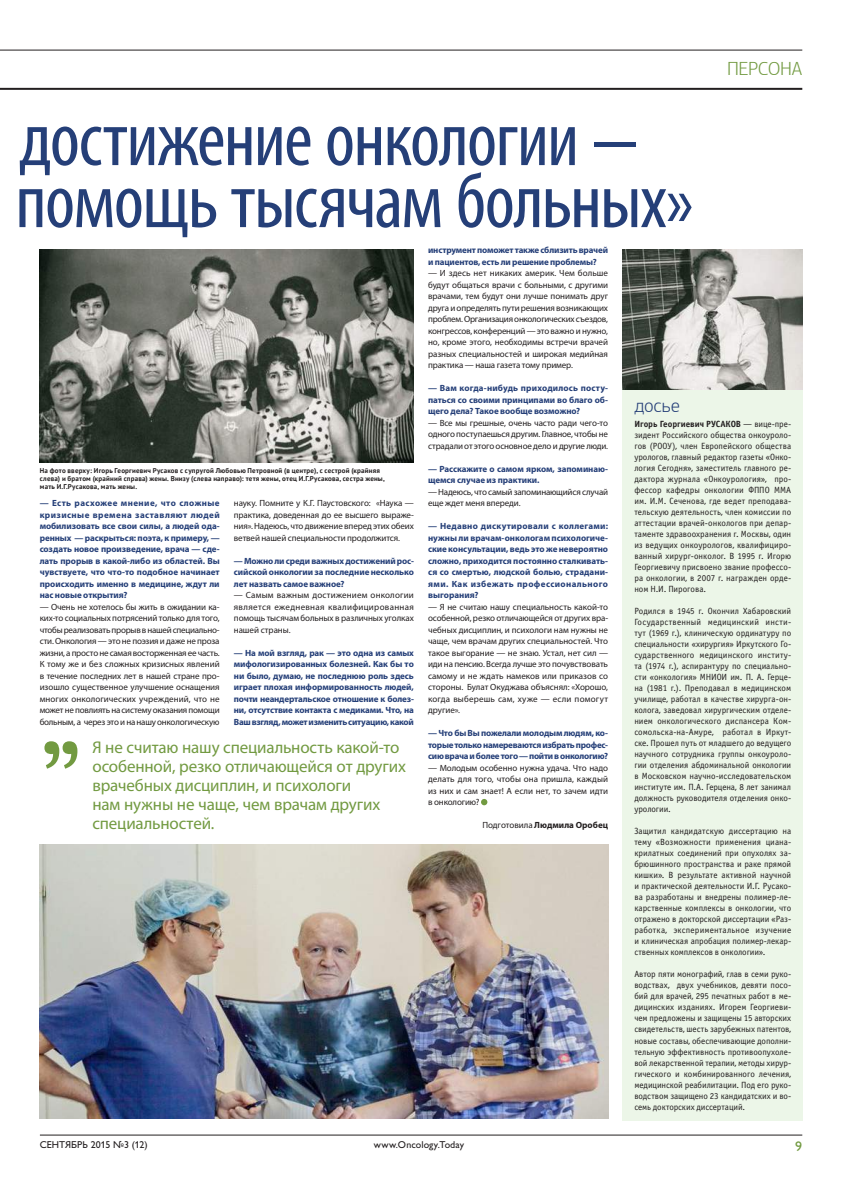
<style>
.page{position:relative;width:842px;height:1191px;background:#fff}
.page>*{position:absolute;margin:0;border:0;box-sizing:border-box;transform-origin:0 0}
.t1{font:120.6px "Swift Light C";color:#729a41;scale:.9 1}
.t2{font:condensed 78.4px/62px "Myriad Pro";letter-spacing:-.02em;color:#253f78}
.t3{font:300 19px "PF Agora Sans Pro";letter-spacing:-.025em;color:#729a41}
.t4{font:300 19px "PF Agora Sans Pro";letter-spacing:-.01em;color:#253f78}
.t5{font:17px/19px "Myriad Pro";letter-spacing:-.01em;color:#729a41}
.t6{font:14px "Gill Sans C";color:#729a41}
.t7{font:10px "Gill Sans C";letter-spacing:.005em;color:#231f20}
.t8{font:9px/11px "Officina Sans C";letter-spacing:-.005em;color:#231f20;text-align:justify}
.t9{font:9px/11.5px "Myriad Pro";letter-spacing:-.015em;color:#231f20;text-align:justify}
.t10{font:700 9px/11.5px "Myriad Pro";letter-spacing:-.01em;color:#253f78;text-align:justify}
.t11{font:700 9px "Myriad Pro";letter-spacing:.005em;color:#231f20}
.t12{font:700 7px/8px "PT Sans";letter-spacing:.025em;color:#231f20}
.s1{font-weight:400}
.s2{font-weight:700}
</style>
<div class="page">
<hr style="left:0;top:50px;width:802px;height:1px;background:#231f20">
<hr style="left:0;top:88px;width:802px;height:2px;background:#231f20">
<hr style="left:40px;top:1134px;width:762px;height:1px;background:#231f20">
<img style="left:40px;top:845px;width:568px;height:274px">
<div style="left:622px;top:249px;width:180px;height:871px;background:#ecf6e8"></div>
<img style="left:622px;top:249px;width:180px;height:140px">
<svg style="left:481px;top:799px;width:6px;height:6px"></svg>
<img style="left:40px;top:249px;width:374px;height:213px">
<h2 class="t2" style="left:15px;top:107px;width:680px">достижение онкологии – помощь тысячам больных»</h2>
<h3 class="t3" style="left:727px;top:58px;width:77px">ПЕРСОНА</h3>
<p class="t12" style="left:40px;top:466px;width:346px">На фото вверху: Игорь Георгиевич Русаков с супругой Любовью Петровной (в центре), с сестрой (крайняя слева) и братом (крайний справа) жены. Внизу (слева направо): тетя жены, отец И.Г.Русакова, сестра жены, мать И.Г.Русакова, мать жены.</p>
<p class="t10" style="left:40px;top:497px;width:182px">— Есть расхожее мнение, что сложные кризисные времена заставляют людей мобилизовать все свои силы, а людей ода&shy;ренных — раскрыться: поэта, к примеру, — создать новое произведение, врача — сде&shy;лать прорыв в какой-либо из областей. Вы чувствуете, что что-то подобное начинает происходить именно в медицине, ждут ли нас новые открытия?</p>
<p class="t9" style="left:40px;top:601px;width:182px">— Очень не хотелось бы жить в ожидании ка&shy;ких-то социальных потрясений только для того, чтобы реализовать прорыв в нашей специально&shy;сти. Онкология — это не поэзия и даже не проза жизни, а просто не самая восторженная ее часть.<br>К тому же и без сложных кризисных явлений в течение последних лет в нашей стране про&shy;изошло существенное улучшение оснащения многих онкологических учреждений, что не может не повлиять на систему оказания помощи больным, а через это и на нашу онкологическую</p>
<p class="t9" style="left:234px;top:497px;width:182px">науку. Помните у К.Г. Паустовского: «Наука — практика, доведенная до ее высшего выраже&shy;ния». Надеюсь, что движение вперед этих обеих ветвей нашей специальности продолжится.</p>
<p class="t10" style="left:234px;top:554px;width:182px">— Можно ли среди важных достижений рос&shy;сийской онкологии за последние несколько лет назвать самое важное?</p>
<p class="t9" style="left:234px;top:589px;width:181px">— Самым важным достижением онкологии является ежедневная квалифицированная помощь тысячам больных в различных уголках нашей страны.</p>
<p class="t10" style="left:234px;top:646px;width:182px">— На мой взгляд, рак — это одна из самых мифологизированных болезней. Как бы то ни было, думаю, не последнюю роль здесь играет плохая информированность людей, почти неандертальское отношение к болез&shy;ни, отсутствие контакта с медиками. Что, на Ваш взгляд, может изменить ситуацию, какой</p>
<h1 class="t1" style="left:37px;top:715px;width:55px">’’</h1>
<h3 class="t5" style="left:92px;top:737px;width:315px">Я не считаю нашу специальность какой-то особенной, резко отличающейся от других врачебных дисциплин, и психологи<br>нам нужны не чаще, чем врачам других специальностей.</h3>
<p class="t10" style="left:428px;top:244px;width:181px">инструмент поможет также сблизить врачей и пациентов, есть ли решение проблемы?</p>
<p class="t9" style="left:428px;top:267px;width:182px">— И здесь нет никаких америк. Чем больше будут общаться врачи с больными, с другими врачами, тем будут они лучше понимать друг друга и определять пути решения возникающих проблем. Организация онкологических съездов, конгрессов, конференций — это важно и нужно, но, кроме этого, необходимы встречи врачей разных специальностей и широкая медийная практика — наша газета тому пример.</p>
<p class="t10" style="left:428px;top:382px;width:182px">— Вам когда-нибудь приходилось посту&shy;паться со своими принципами во благо об&shy;щего дела? Такое вообще возможно?</p>
<p class="t9" style="left:428px;top:417px;width:181px">— Все мы грешные, очень часто ради чего-то одного поступаешься другим. Главное, чтобы не страдали от этого основное дело и другие люди.</p>
<p class="t10" style="left:428px;top:462px;width:181px">— Расскажите о самом ярком, запоминаю&shy;щемся случае из практики.</p>
<p class="t9" style="left:428px;top:486px;width:181px">— Надеюсь, что самый запоминающийся случай еще ждет меня впереди.</p>
<p class="t10" style="left:428px;top:520px;width:182px">— Недавно дискутировали с коллегами: нужны ли врачам-онкологам психологиче&shy;ские консультации, ведь это же невероятно сложно, приходится постоянно сталкивать&shy;ся со смертью, людской болью, страдани&shy;ями. Как избежать профессионального выгорания?</p>
<p class="t9" style="left:428px;top:601px;width:182px">— Я не считаю нашу специальность какой-то особенной, резко отличающейся от других вра&shy;чебных дисциплин, и психологи нам нужны не чаще, чем врачам других специальностей. Что такое выгорание — не знаю. Устал, нет сил — иди на пенсию. Всегда лучше это почувствовать самому и не ждать намеков или приказов со стороны. Булат Окуджава объяснял: «Хорошо, когда выберешь сам, хуже — если помогут другие».</p>
<p class="t10" style="left:428px;top:727px;width:182px">— Что бы Вы пожелали молодым людям, ко&shy;торые только намереваются избрать профес&shy;сию врача и более того — пойти в онкологию?</p>
<p class="t9" style="left:428px;top:762px;width:182px">— Молодым особенно нужна удача. Что надо делать для того, чтобы она пришла, каждый из них и сам знает! А если нет, то зачем идти в онкологию?</p>
<p class="t11" style="left:482px;top:819px;width:127px"><span class="s1">Подготовила</span> Людмила Оробец</p>
<h3 class="t4" style="left:634px;top:394px;width:47px">досье</h3>
<p class="t8" style="left:634px;top:419px;width:158px"><span class="s2">Игорь Георгиевич РУСАКОВ</span> — вице-пре&shy;зидент Российского общества онкоуроло&shy;гов (РООУ), член Европейского общества урологов, главный редактор газеты «Онко&shy;логия Сегодня», заместитель главного ре&shy;дактора журнала «Онкоурология», про&shy;фессор кафедры онкологии ФППО ММА им. И.М. Сеченова, где ведет преподава&shy;тельскую деятельность, член комиссии по аттестации врачей-онкологов при депар&shy;таменте здравоохранения г. Москвы, один из ведущих онкоурологов, квалифициро&shy;ванный хирург-онколог. В 1995 г. Игорю Георгиевичу присвоено звание профессо&shy;ра онкологии, в 2007 г. награжден орде&shy;ном Н.И. Пирогова.</p>
<p class="t8" style="left:634px;top:606px;width:158px">Родился в 1945 г. Окончил Хабаровский Государственный медицинский инсти&shy;тут (1969 г.), клиническую ординатуру по специальности «хирургия» Иркутского Го&shy;сударственного медицинского институ&shy;та (1974 г.), аспирантуру по специально&shy;сти «онкология» МНИОИ им. П. А. Герце&shy;на (1981 г.). Преподавал в медицинском училище, работал в качестве хирурга-он&shy;колога, заведовал хирургическим отделе&shy;нием онкологического диспансера Ком&shy;сомольска-на-Амуре, работал в Иркут&shy;ске. Прошел путь от младшего до ведущего научного сотрудника группы онкоуроло&shy;гии отделения абдоминальной онкологии в Московском научно-исследовательском институте им. П.А. Герцена, 8 лет занимал должность руководителя отделения онко&shy;урологии.</p>
<p class="t8" style="left:634px;top:826px;width:158px">Защитил кандидатскую диссертацию на тему «Возможности применения циана&shy;крилатных соединений при опухолях за&shy;брюшинного пространства и раке прямой кишки». В результате активной научной и практической деятельности И.Г. Русако&shy;ва разработаны и внедрены полимер-ле&shy;карственные комплексы в онкологии, что отражено в докторской диссертации «Раз&shy;работка, экспериментальное изучение и клиническая апробация полимер-лекар&shy;ственных комплексов в онкологии».</p>
<p class="t8" style="left:634px;top:969px;width:158px">Автор пяти монографий, глав в семи руко&shy;водствах, двух учебников, девяти посо&shy;бий для врачей, 295 печатных работ в ме&shy;дицинских изданиях. Игорем Георгиеви&shy;чем предложены и защищены 15 авторских свидетельств, шесть зарубежных патентов, новые составы, обеспечивающие дополни&shy;тельную эффективность противоопухоле&shy;вой лекарственной терапии, методы хирур&shy;гического и комбинированного лечения, медицинской реабилитации. Под его руко&shy;водством защищено 23 кандидатских и во&shy;семь докторских диссертаций.</p>
<p class="t7" style="left:40px;top:1138px;width:109px">СЕНТЯБРЬ 2015 №3 (12)</p>
<p class="t7" style="left:374px;top:1139px;width:92px">www.Oncology.Today</p>
<h3 class="t6" style="left:795px;top:1138px;width:8px">9</h3>
</div>
